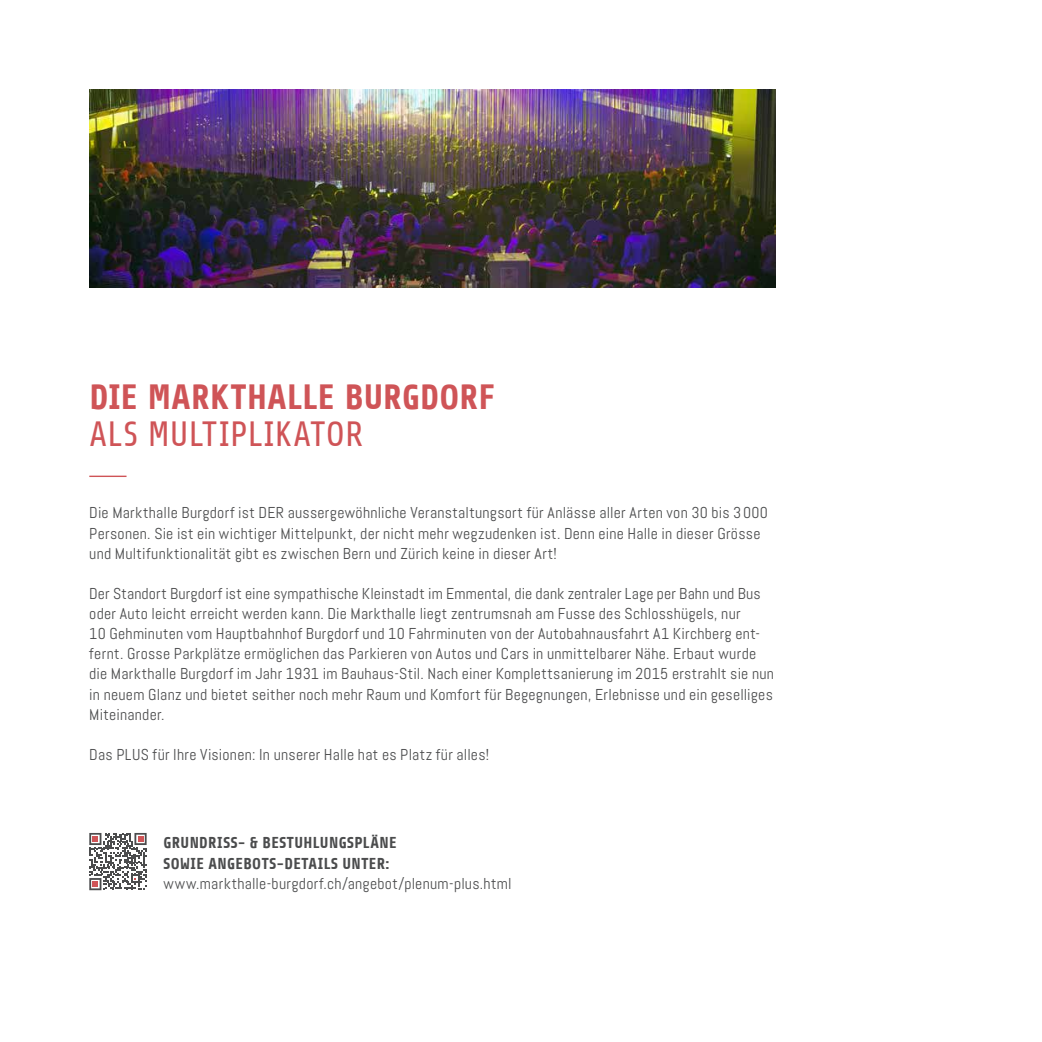
<style>
.page{position:relative;width:1042px;height:1042px;background:#fff}
.page>*{position:absolute;margin:0;border:0;box-sizing:border-box;transform-origin:0 0}
.t1{font:700 35px "Share";letter-spacing:.01em;color:#cf5457}
.t2{font:35px "Share";letter-spacing:.005em;color:#cf5457}
.t3{font:15.75px/20.1px "Abel";letter-spacing:.015em;color:#4b4c4d}
.t4{font:700 15.75px/20.1px "Share";letter-spacing:.02em;color:#4b4c4d}
</style>
<div class="page">
<hr style="left:89px;top:476px;width:37px;height:1px;background:#cf5457">
<img style="left:89px;top:89px;width:687px;height:199px">
<svg style="left:89px;top:833px;width:58px;height:57px"></svg>
<h1 class="t1" style="left:89px;top:378px;width:407px">DIE MARKTHALLE BURGDORF</h1>
<h1 class="t2" style="left:89px;top:416px;width:275px">ALS MULTIPLIKATOR</h1>
<p class="t3" style="left:89px;top:503px;width:680px">Die Markthalle Burgdorf ist DER aussergewöhnliche Veranstaltungsort für Anlässe aller Arten von 30 bis 3000<br>Personen. Sie ist ein wichtiger Mittelpunkt, der nicht mehr wegzudenken ist. Denn eine Halle in dieser Grösse und Multifunktionalität gibt es zwischen Bern und Zürich keine in dieser Art!</p>
<p class="t3" style="left:89px;top:583px;width:686px">Der Standort Burgdorf ist eine sympathische Kleinstadt im Emmental, die dank zentraler Lage per Bahn und Bus oder Auto leicht erreicht werden kann. Die Markthalle liegt zentrumsnah am Fusse des Schlosshügels, nur<br>10 Gehminuten vom Hauptbahnhof Burgdorf und 10 Fahrminuten von der Autobahnausfahrt A1 Kirchberg ent&shy;fernt. Grosse Parkplätze ermöglichen das Parkieren von Autos und Cars in unmittelbarer Nähe. Erbaut wurde die Markthalle Burgdorf im Jahr 1931 im Bauhaus-Stil. Nach einer Komplettsanierung im 2015 erstrahlt sie nun in neuem Glanz und bietet seither noch mehr Raum und Komfort für Begegnungen, Erlebnisse und ein geselliges Miteinander.</p>
<p class="t3" style="left:89px;top:744px;width:401px">Das PLUS für Ihre Visionen: In unserer Halle hat es Platz für alles!</p>
<p class="t4" style="left:164px;top:833px;width:235px">GRUNDRISS- &amp; BESTUHLUNGSPLÄNE<br>SOWIE ANGEBOTS-DETAILS UNTER:</p>
<p class="t3" style="left:163px;top:873px;width:349px">www.markthalle-burgdorf.ch/angebot/plenum-plus.html</p>
</div>
